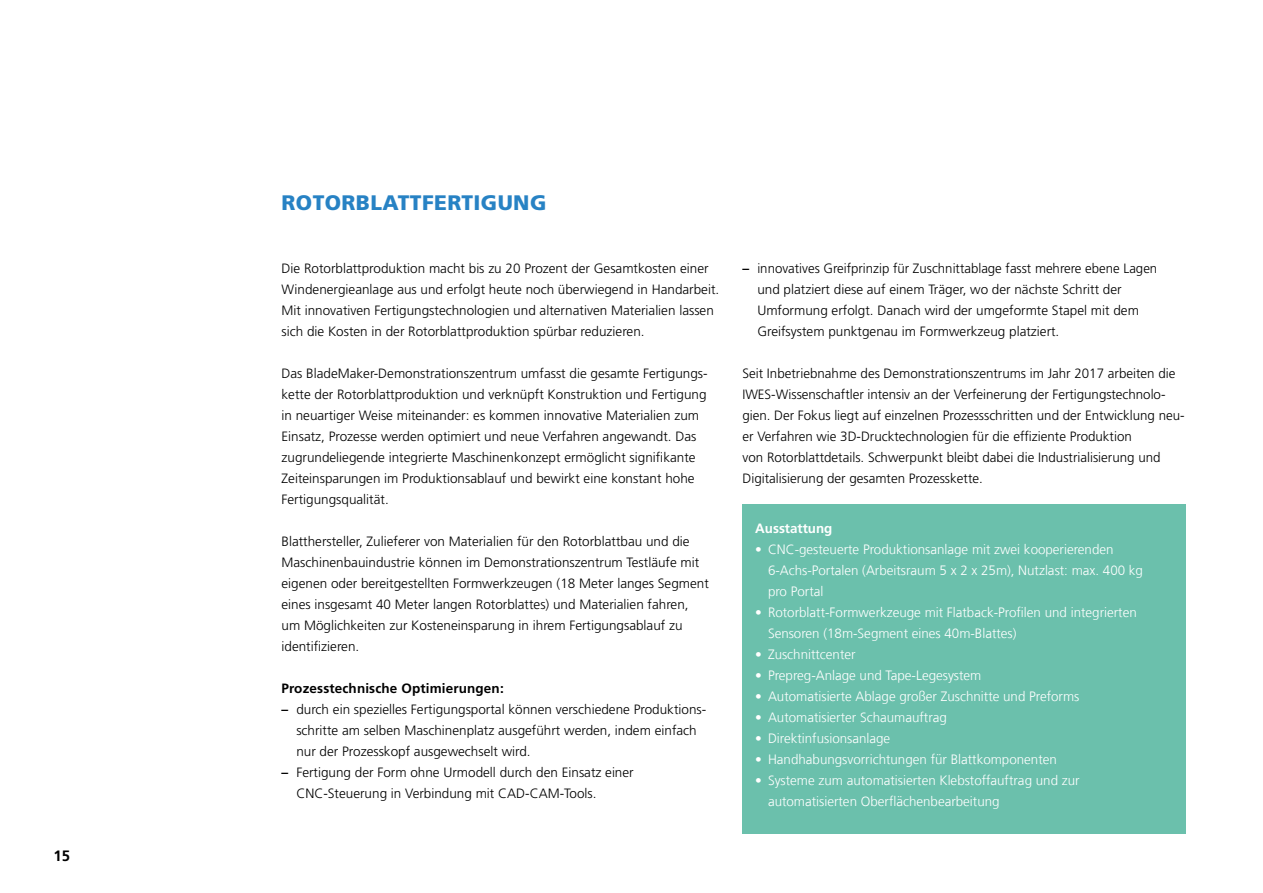
<style>
.page{position:relative;width:1263px;height:893px;background:#fff}
.page>*{position:absolute;margin:0;border:0;box-sizing:border-box;transform-origin:0 0}
.t1{font:900 21px "Frutiger";letter-spacing:.02em;color:#2782c4}
.t2{font:700 15px "Frutiger";color:#000}
.t3{font:300 13.5px/21px "Frutiger";color:#000}
.t4{font:300 13.5px/21px "Frutiger LT Com";color:#fff}
.t5{font:700 13.5px "Frutiger";letter-spacing:.01em;color:#000}
.t6{font:700 13.5px "Frutiger LT Com";color:#fff}
.s1{font-family:"Frutiger LT Com";font-weight:700}
</style>
<div class="page">
<div style="left:742px;top:504px;width:444px;height:329px;background:#6bc0ac"></div>
<p class="t2" style="left:54px;top:847px;width:18px">15</p>
<h1 class="t1" style="left:281px;top:190px;width:266px">ROTORBLATTFERTIGUNG</h1>
<p class="t3" style="left:281px;top:258px;width:439px">Die Rotorblattproduktion macht bis zu 20 Prozent der Gesamtkosten einer Windenergieanlage aus und erfolgt heute noch überwiegend in Handarbeit.<br>Mit innovativen Fertigungstechnologien und alternativen Materialien lassen sich die Kosten in der Rotorblattproduktion spürbar reduzieren.</p>
<p class="t3" style="left:281px;top:363px;width:428px">Das BladeMaker-Demonstrationszentrum umfasst die gesamte Fertigungs&shy;kette der Rotorblattproduktion und verknüpft Konstruktion und Fertigung in neuartiger Weise miteinander: es kommen innovative Materialien zum Einsatz, Prozesse werden optimiert und neue Verfahren angewandt. Das zugrundeliegende integrierte Maschinenkonzept ermöglicht signifikante Zeiteinsparungen im Produktionsablauf und bewirkt eine konstant hohe Fertigungsqualität.</p>
<p class="t3" style="left:281px;top:531px;width:429px">Blatthersteller, Zulieferer von Materialien für den Rotorblattbau und die Maschinenbauindustrie können im Demonstrationszentrum Testläufe mit eigenen oder bereitgestellten Formwerkzeugen (18 Meter langes Segment eines insgesamt 40 Meter langen Rotorblattes) und Materialien fahren, um Möglichkeiten zur Kosteneinsparung in ihrem Fertigungsablauf zu identifizieren.</p>
<p class="t5" style="left:281px;top:680px;width:224px">Prozesstechnische Optimierungen:</p>
<p class="t3" style="left:296px;top:699px;width:411px;text-indent:-15px"><span class="s1">–</span> durch ein spezielles Fertigungsportal können verschiedene Produktions&shy;schritte am selben Maschinenplatz ausgeführt werden, indem einfach nur der Prozesskopf ausgewechselt wird.</p>
<p class="t3" style="left:296px;top:762px;width:339px;text-indent:-15px"><span class="s1">–</span> Fertigung der Form ohne Urmodell durch den Einsatz einer<br>CNC-Steuerung in Verbindung mit CAD-CAM-Tools.</p>
<p class="t3" style="left:757px;top:258px;width:401px;text-indent:-15px"><span class="s1">–</span> innovatives Greifprinzip für Zuschnittablage fasst mehrere ebene Lagen und platziert diese auf einem Träger, wo der nächste Schritt der Umformung erfolgt. Danach wird der umgeformte Stapel mit dem Greifsystem punktgenau im Formwerkzeug platziert.</p>
<p class="t3" style="left:742px;top:363px;width:444px">Seit Inbetriebnahme des Demonstrationszentrums im Jahr 2017 arbeiten die IWES-Wissenschaftler intensiv an der Verfeinerung der Fertigungstechnolo&shy;gien. Der Fokus liegt auf einzelnen Prozessschritten und der Entwicklung neu&shy;er Verfahren wie 3D-Drucktechnologien für die effiziente Produktion<br>von Rotorblattdetails. Schwerpunkt bleibt dabei die Industrialisierung und Digitalisierung der gesamten Prozesskette.</p>
<p class="t6" style="left:755px;top:520px;width:79px">Ausstattung</p>
<p class="t4" style="left:768px;top:539px;width:377px;text-indent:-13px">• CNC-gesteuerte Produktionsanlage mit zwei kooperierenden<br>6-Achs-Portalen (Arbeitsraum 5 x 2 x 25m), Nutzlast: max. 400 kg pro Portal</p>
<p class="t4" style="left:768px;top:602px;width:370px;text-indent:-13px">• Rotorblatt-Formwerkzeuge mit Flatback-Profilen und integrierten<br>Sensoren (18m-Segment eines 40m-Blattes)</p>
<p class="t4" style="left:755px;top:644px;width:102px">• Zuschnittcenter</p>
<p class="t4" style="left:755px;top:665px;width:228px">• Prepreg-Anlage und Tape-Legesystem</p>
<p class="t4" style="left:755px;top:686px;width:326px">• Automatisierte Ablage großer Zuschnitte und Preforms</p>
<p class="t4" style="left:755px;top:707px;width:193px">• Automatisierter Schaumauftrag</p>
<p class="t4" style="left:755px;top:728px;width:137px">• Direktinfusionsanlage</p>
<p class="t4" style="left:755px;top:749px;width:303px">• Handhabungsvorrichtungen für Blattkomponenten</p>
<p class="t4" style="left:768px;top:770px;width:313px;text-indent:-13px">• Systeme zum automatisierten Klebstoffauftrag und zur automatisierten Oberflächenbearbeitung</p>
</div>
